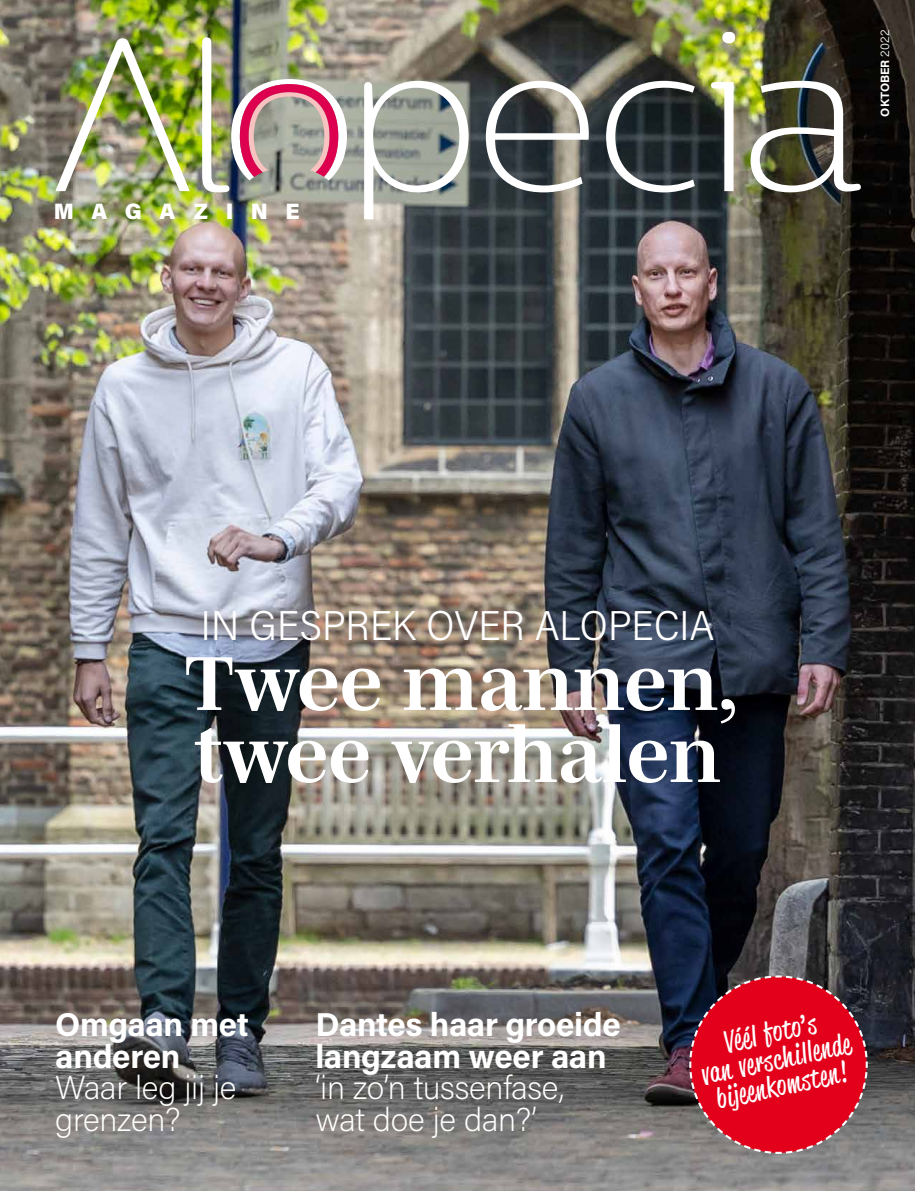
<style>
.page{position:relative;width:915px;height:1191px;background:#fff}
.page>*{position:absolute;margin:0;border:0;box-sizing:border-box;transform-origin:0 0}
.t1{font:700 78px/72px "Mencken Std";color:#fff}
.t2{font:300 41.7px "Acumin Pro Semi Cond";color:#fff}
.t3{font:200 33px/31.5px "Acumin Pro";letter-spacing:-.01em;color:#fff}
.t4{font:700 33px/31.5px "Acumin Pro";letter-spacing:-.01em;color:#fff}
.t5{font:28.05px/26.8px "Reklame Script";color:#fff;text-align:center}
.t6{font:900 22.2px "Acumin Pro";letter-spacing:.79em;color:#fff}
.t7{font:700 12px "Acumin Pro";letter-spacing:-.005em;color:#fff}
.s1{font-weight:300}
</style>
<div class="page">
<img style="left:0;top:0;width:914px;height:1191px">
<div style="left:722px;top:32px;width:13px;height:11px;background:#fff;border-radius:50%"></div>
<img style="left:750px;top:81px;width:110px;height:111px">
<svg style="left:606px;top:81px;width:88px;height:111px"></svg>
<svg style="left:710px;top:82px;width:23px;height:109px"></svg>
<svg style="left:364px;top:81px;width:104px;height:138px"></svg>
<svg style="left:485px;top:81px;width:103px;height:111px"></svg>
<img style="left:55px;top:38px;width:135px;height:153px">
<img style="left:202px;top:37px;width:145px;height:155px">
<svg style="left:688px;top:974px;width:180px;height:181px;background:#bf182c"></svg>
<p class="t6" style="left:54px;top:195px;width:247px">MAGAZINE</p>
<p class="t7" style="left:876px;top:117px;width:88px;rotate:-90deg">OKTOBER <span class="s1">2022</span></p>
<p class="t2" style="left:201px;top:597px;width:514px">IN GESPREK OVER ALOPECIA</p>
<h1 class="t1" style="left:185px;top:646px;width:554px">Twee mannen, twee verhalen</h1>
<p class="t4" style="left:55px;top:1007px;width:195px">Omgaan met anderen</p>
<p class="t3" style="left:55px;top:1070px;width:183px">Waar leg jij je grenzen?</p>
<p class="t4" style="left:315px;top:1007px;width:307px">Dantes haar groeide langzaam weer aan</p>
<p class="t3" style="left:315px;top:1070px;width:250px">‘in zo’n tussenfase, wat doe je dan?’</p>
<p class="t5" style="left:693px;top:1034px;width:153px;rotate:-12deg">Véél foto’s<br>van verschillende bijeenkomsten!</p>
</div>
